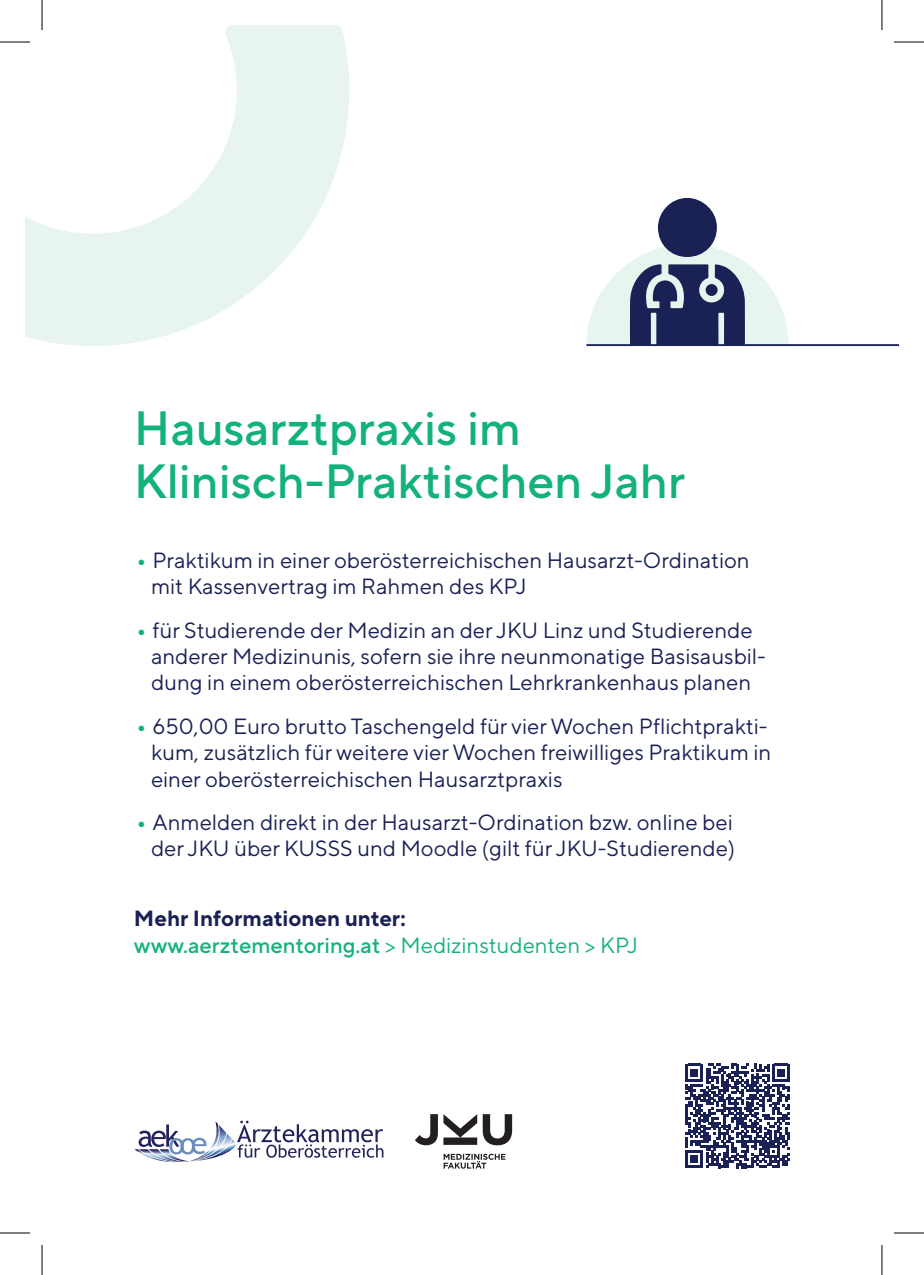
<style>
.page{position:relative;width:924px;height:1275px;background:#fff}
.page>*{position:absolute;margin:0;border:0;box-sizing:border-box;transform-origin:0 0}
.t1{font:500 48px/52.8px "TT Norms Pro";color:#13b27b}
.t2{font:22px/26.4px "TT Norms Pro";color:#1a2155}
.t3{font:700 22px/26.4px "TT Norms Pro";color:#1a2155}
.s1{font-weight:700;color:#13b27b}
.s2{font-weight:500;color:#13b27b}
.s3{font-weight:400;color:#13b27b}
</style>
<div class="page">
<svg style="left:25px;top:25px;width:324px;height:321px"></svg>
<svg style="left:685px;top:1063px;width:104px;height:105px"></svg>
<svg style="left:134px;top:1120px;width:249px;height:42px"></svg>
<svg style="left:415px;top:1114px;width:97px;height:31px"></svg>
<svg style="left:443px;top:1153px;width:62px;height:15px"></svg>
<svg style="left:586px;top:244px;width:202px;height:100px"></svg>
<div style="left:657px;top:198px;width:59px;height:59px;background:#1a2155;border-radius:50%"></div>
<div style="left:705px;top:284px;width:12px;height:12px;background:#1a2155;border-radius:50%"></div>
<hr style="left:586px;top:344px;width:312px;height:2px;background:#1a2155">
<hr style="left:0;top:41px;width:30px;height:2px;background:#fff">
<hr style="left:41px;top:0;width:2px;height:30px;background:#fff">
<hr style="left:0;top:42px;width:30px;height:1px;background:#000">
<hr style="left:893px;top:42px;width:30px;height:1px;background:#000">
<hr style="left:0;top:1232px;width:30px;height:1px;background:#000">
<hr style="left:893px;top:1232px;width:30px;height:1px;background:#000">
<hr style="left:42px;top:0;width:1px;height:30px;background:#000">
<hr style="left:42px;top:1245px;width:1px;height:30px;background:#000">
<hr style="left:881px;top:0;width:1px;height:30px;background:#000">
<hr style="left:881px;top:1245px;width:1px;height:30px;background:#000">
<h1 class="t1" style="left:134px;top:400px;width:552px">Hausarztpraxis im<br>Klinisch-Praktischen Jahr</h1>
<p class="t2" style="left:151px;top:546px;width:600px;text-indent:-15px"><span class="s1">•</span> Praktikum in einer oberösterreichischen Hausarzt-Ordination mit Kassenvertrag im Rahmen des KPJ</p>
<p class="t2" style="left:151px;top:616px;width:616px;text-indent:-15px"><span class="s1">•</span> für Studierende der Medizin an der JKU Linz und Studierende anderer Medizinunis, sofern sie ihre neunmonatige Basisausbil&shy;dung in einem oberösterreichischen Lehrkrankenhaus planen</p>
<p class="t2" style="left:151px;top:712px;width:621px;text-indent:-15px"><span class="s1">•</span> 650,00 Euro brutto Taschengeld für vier Wochen Pflichtprakti&shy;kum, zusätzlich für weitere vier Wochen freiwilliges Praktikum in einer oberösterreichischen Hausarztpraxis</p>
<p class="t2" style="left:136px;top:808px;width:600px;text-align:right"><span class="s1">•</span> Anmelden direkt in der Hausarzt-Ordination bzw. online bei der JKU über KUSSS und Moodle (gilt für JKU-Studierende)</p>
<p class="t3" style="left:134px;top:904px;width:505px">Mehr Informationen unter: <span class="s2">www.aerztementoring.at</span> <span class="s3">&gt; Medizinstudenten &gt; KPJ</span></p>
</div>
